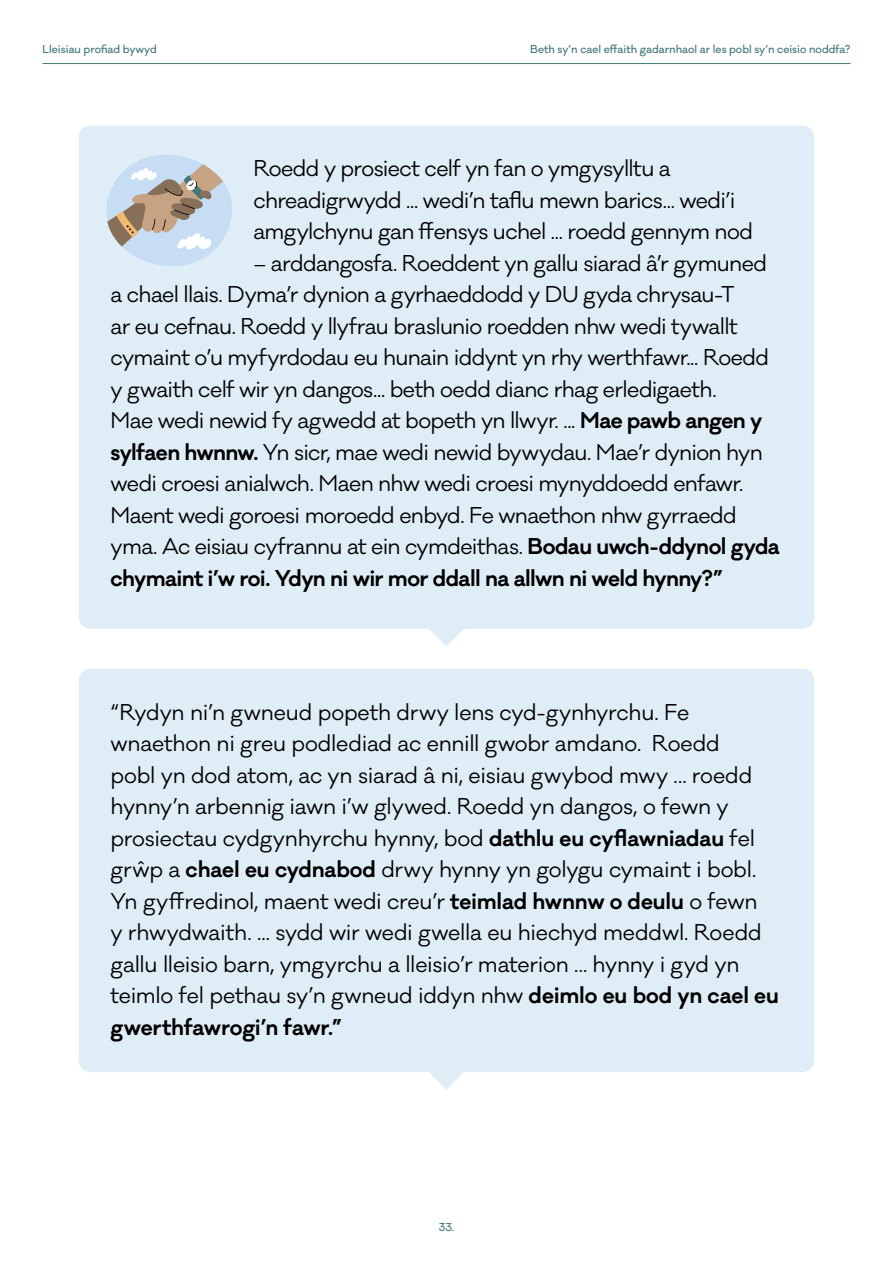
<style>
.page{position:relative;width:893px;height:1263px;background:#fff}
.page>*{position:absolute;margin:0;border:0;box-sizing:border-box;transform-origin:0 0}
.t1{font:21px/31.5px "Galano Classic";letter-spacing:-.02em;color:#000}
.t2{font:500 10.5px "Galano Classic";color:#47797d}
.t3{font:500 10.5px "Galano Classic";color:#497a7c}
.s1{font-weight:600}
</style>
<div class="page">
<div style="left:79px;top:125px;width:735px;height:504px;background:#dfedf6;border-radius:12px"></div>
<svg style="left:429px;top:629px;width:35px;height:17px"></svg>
<svg style="left:85px;top:125px;width:169px;height:141px"></svg>
<div style="left:79px;top:669px;width:735px;height:403px;background:#dfedf6;border-radius:12px"></div>
<svg style="left:429px;top:1072px;width:35px;height:18px"></svg>
<hr style="left:43px;top:63px;width:807px;height:1px;background:#47797d">
<p class="t2" style="left:43px;top:42px;width:116px">Lleisiau profiad bywyd</p>
<p class="t2" style="left:530px;top:42px;width:322px">Beth sy’n cael effaith gadarnhaol ar les pobl sy’n ceisio noddfa?</p>
<p class="t1" style="left:253px;top:153px;width:501px">Roedd y prosiect celf yn fan o ymgysylltu a chreadigrwydd ... wedi’n taflu mewn barics... wedi’i amgylchynu gan ffensys uchel ... roedd gennym nod</p>
<p class="t1" style="left:111px;top:248px;width:671px;text-indent:143px">– arddangosfa. Roeddent yn gallu siarad â’r gymuned a chael llais. Dyma’r dynion a gyrhaeddodd y DU gyda chrysau-T<br>ar eu cefnau. Roedd y llyfrau braslunio roedden nhw wedi tywallt cymaint o’u myfyrdodau eu hunain iddynt yn rhy werthfawr... Roedd y gwaith celf wir yn dangos... beth oedd dianc rhag erledigaeth.<br>Mae wedi newid fy agwedd at bopeth yn llwyr. ... <span class="s1">Mae pawb angen y sylfaen hwnnw.</span> Yn sicr, mae wedi newid bywydau. Mae’r dynion hyn wedi croesi anialwch. Maen nhw wedi croesi mynyddoedd enfawr.<br>Maent wedi goroesi moroedd enbyd. Fe wnaethon nhw gyrraedd yma. Ac eisiau cyfrannu at ein cymdeithas. <span class="s1">Bodau uwch-ddynol gyda chymaint i’w roi. Ydyn ni wir mor ddall na allwn ni weld hynny?”</span></p>
<p class="t1" style="left:111px;top:696px;width:670px">“Rydyn ni’n gwneud popeth drwy lens cyd-gynhyrchu. Fe wnaethon ni greu podlediad ac ennill gwobr amdano. Roedd<br>pobl yn dod atom, ac yn siarad â ni, eisiau gwybod mwy ... roedd hynny’n arbennig iawn i’w glywed. Roedd yn dangos, o fewn y prosiectau cydgynhyrchu hynny, bod <span class="s1">dathlu eu cyflawniadau</span> fel grŵp a <span class="s1">chael eu cydnabod</span> drwy hynny yn golygu cymaint i bobl.<br>Yn gyffredinol, maent wedi creu’r <span class="s1">teimlad hwnnw o deulu</span> o fewn<br>y rhwydwaith. ... sydd wir wedi gwella eu hiechyd meddwl. Roedd gallu lleisio barn, ymgyrchu a lleisio’r materion ... hynny i gyd yn teimlo fel pethau sy’n gwneud iddyn nhw <span class="s1">deimlo eu bod yn cael eu gwerthfawrogi’n fawr.”</span></p>
<p class="t3" style="left:439px;top:1220px;width:17px">33.</p>
</div>
